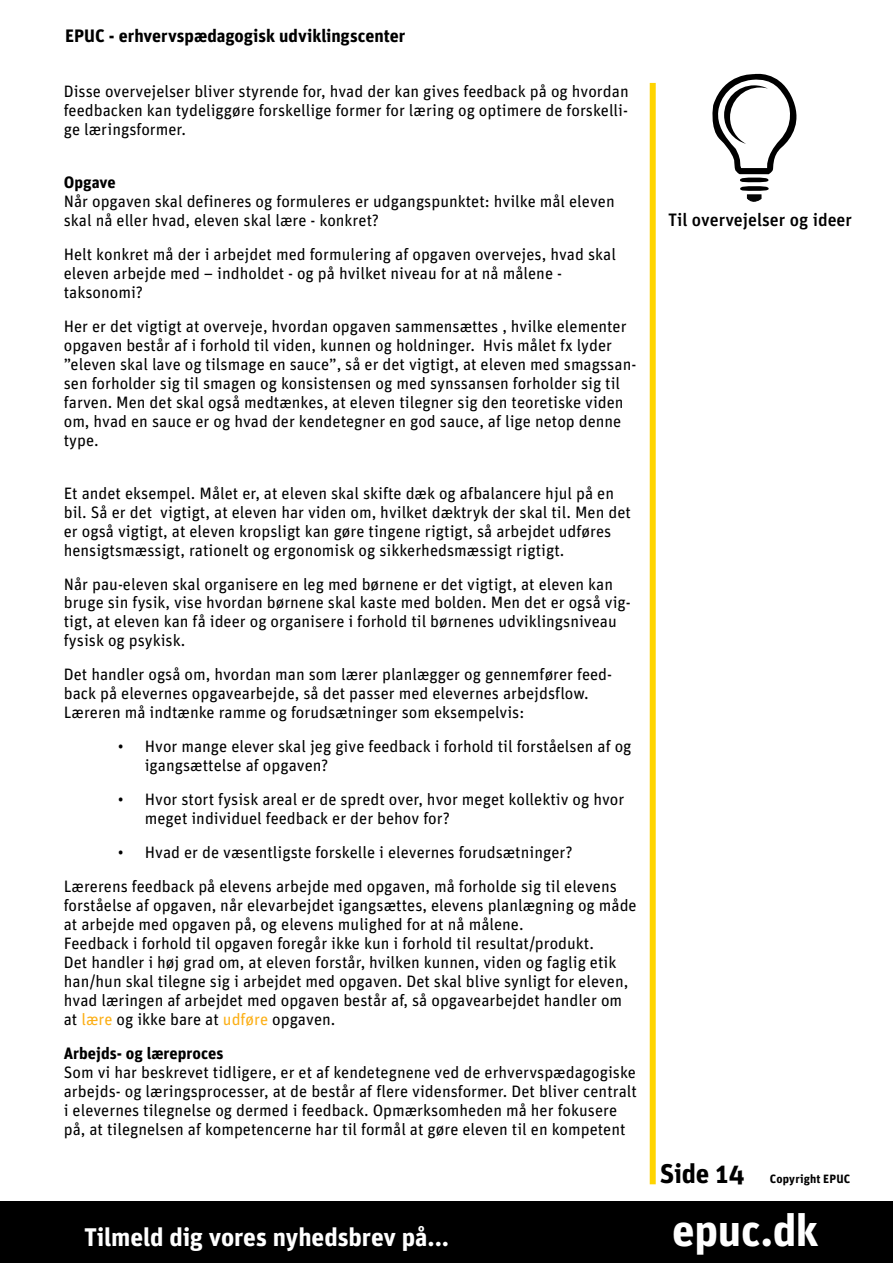
<style>
.page{position:relative;width:893px;height:1263px;background:#fff}
.page>*{position:absolute;margin:0;border:0;box-sizing:border-box;transform-origin:0 0}
.t1{font:700 45px "Unit";letter-spacing:-.01em;color:#fff}
.t2{font:700 27px "Unit";letter-spacing:-.005em;color:#000}
.t3{font:700 25.5px "Unit";letter-spacing:-.005em;color:#fff}
.t4{font:700 18px "Unit";letter-spacing:-.005em;color:#000}
.t5{font:500 18px "Unit";color:#000}
.t6{font:16.5px/19px "Unit";color:#000}
.t7{font:700 16.5px "Unit";color:#000}
.t8{font:700 12px "Unit";letter-spacing:.015em;color:#000}
.s1{color:#fcaf16}
</style>
<div class="page">
<div style="left:740px;top:186px;width:29px;height:5px;background:#000;border-radius:50%"></div>
<div style="left:740px;top:178px;width:28px;height:5px;background:#000;border-radius:50%"></div>
<svg style="left:747px;top:194px;width:15px;height:8px"></svg>
<svg style="left:712px;top:73px;width:85px;height:101px"></svg>
<div style="left:650px;top:83px;width:6px;height:1101px;background:#ffd400"></div>
<div style="left:0;top:1201px;width:893px;height:62px;background:#000"></div>
<p class="t4" style="left:65px;top:24px;width:342px">EPUC - erhvervspædagogisk udviklingscenter</p>
<p class="t6" style="left:64px;top:82px;width:566px;text-align:justify">Disse overvejelser bliver styrende for, hvad der kan gives feedback på og hvordan feedbacken kan tydeliggøre forskellige former for læring og optimere de forskelli&shy;ge læringsformer.</p>
<p class="t7" style="left:64px;top:172px;width:54px">Opgave</p>
<p class="t6" style="left:64px;top:191px;width:552px">Når opgaven skal defineres og formuleres er udgangspunktet: hvilke mål eleven skal nå eller hvad, eleven skal lære - konkret?</p>
<p class="t6" style="left:64px;top:244px;width:554px">Helt konkret må der i arbejdet med formulering af opgaven overvejes, hvad skal eleven arbejde med – indholdet - og på hvilket niveau for at nå målene - taksonomi?</p>
<p class="t6" style="left:64px;top:316px;width:574px">Her er det vigtigt at overveje, hvordan opgaven sammensættes , hvilke elementer opgaven består af i forhold til viden, kunnen og holdninger. Hvis målet fx lyder ”eleven skal lave og tilsmage en sauce”, så er det vigtigt, at eleven med smagssan&shy;sen forholder sig til smagen og konsistensen og med synssansen forholder sig til farven. Men det skal også medtænkes, at eleven tilegner sig den teoretiske viden om, hvad en sauce er og hvad der kendetegner en god sauce, af lige netop denne type.</p>
<p class="t6" style="left:64px;top:483px;width:569px">Et andet eksempel. Målet er, at eleven skal skifte dæk og afbalancere hjul på en bil. Så er det vigtigt, at eleven har viden om, hvilket dæktryk der skal til. Men det er også vigtigt, at eleven kropsligt kan gøre tingene rigtigt, så arbejdet udføres hensigtsmæssigt, rationelt og ergonomisk og sikkerhedsmæssigt rigtigt.</p>
<p class="t6" style="left:64px;top:574px;width:568px">Når pau-eleven skal organisere en leg med børnene er det vigtigt, at eleven kan bruge sin fysik, vise hvordan børnene skal kaste med bolden. Men det er også vig&shy;tigt, at eleven kan få ideer og organisere i forhold til børnenes udviklingsniveau fysisk og psykisk.</p>
<p class="t6" style="left:64px;top:665px;width:550px">Det handler også om, hvordan man som lærer planlægger og gennemfører feed&shy;back på elevernes opgavearbejde, så det passer med elevernes arbejdsflow.<br>Læreren må indtænke ramme og forudsætninger som eksempelvis:</p>
<p class="t6" style="left:145px;top:737px;width:488px;text-indent:-27px">• Hvor mange elever skal jeg give feedback i forhold til forståelsen af og igangsættelse af opgaven?</p>
<p class="t6" style="left:145px;top:790px;width:481px;text-indent:-27px">• Hvor stort fysisk areal er de spredt over, hvor meget kollektiv og hvor meget individuel feedback er der behov for?</p>
<p class="t6" style="left:64px;top:835px;width:555px;line-height:33.9px;text-align:center">• Hvad er de væsentligste forskelle i elevernes forudsætninger?<br>Lærerens feedback på elevens arbejde med opgaven, må forholde sig til elevens</p>
<p class="t6" style="left:64px;top:896px;width:574px">forståelse af opgaven, når elevarbejdet igangsættes, elevens planlægning og måde at arbejde med opgaven på, og elevens mulighed for at nå målene.<br>Feedback i forhold til opgaven foregår ikke kun i forhold til resultat/produkt.<br>Det handler i høj grad om, at eleven forstår, hvilken kunnen, viden og faglig etik han/hun skal tilegne sig i arbejdet med opgaven. Det skal blive synligt for eleven, hvad læringen af arbejdet med opgaven består af, så opgavearbejdet handler om at <span class="s1">lære</span> og ikke bare at <span class="s1">udføre</span> opgaven.</p>
<p class="t7" style="left:64px;top:1043px;width:161px">Arbejds- og læreproces</p>
<p class="t6" style="left:64px;top:1062px;width:575px">Som vi har beskrevet tidligere, er et af kendetegnene ved de erhvervspædagogiske arbejds- og læringsprocesser, at de består af flere vidensformer. Det bliver centralt i elevernes tilegnelse og dermed i feedback. Opmærksomheden må her fokusere på, at tilegnelsen af kompetencerne har til formål at gøre eleven til en kompetent</p>
<h3 class="t3" style="left:84px;top:1221px;width:367px">Tilmeld dig vores nyhedsbrev på...</h3>
<p class="t5" style="left:668px;top:209px;width:185px">Til overvejelser og ideer</p>
<h2 class="t2" style="left:660px;top:1156px;width:86px">Side 14</h2>
<p class="t8" style="left:770px;top:1171px;width:82px">Copyright EPUC</p>
<h1 class="t1" style="left:672px;top:1202px;width:148px">epuc.dk</h1>
</div>
